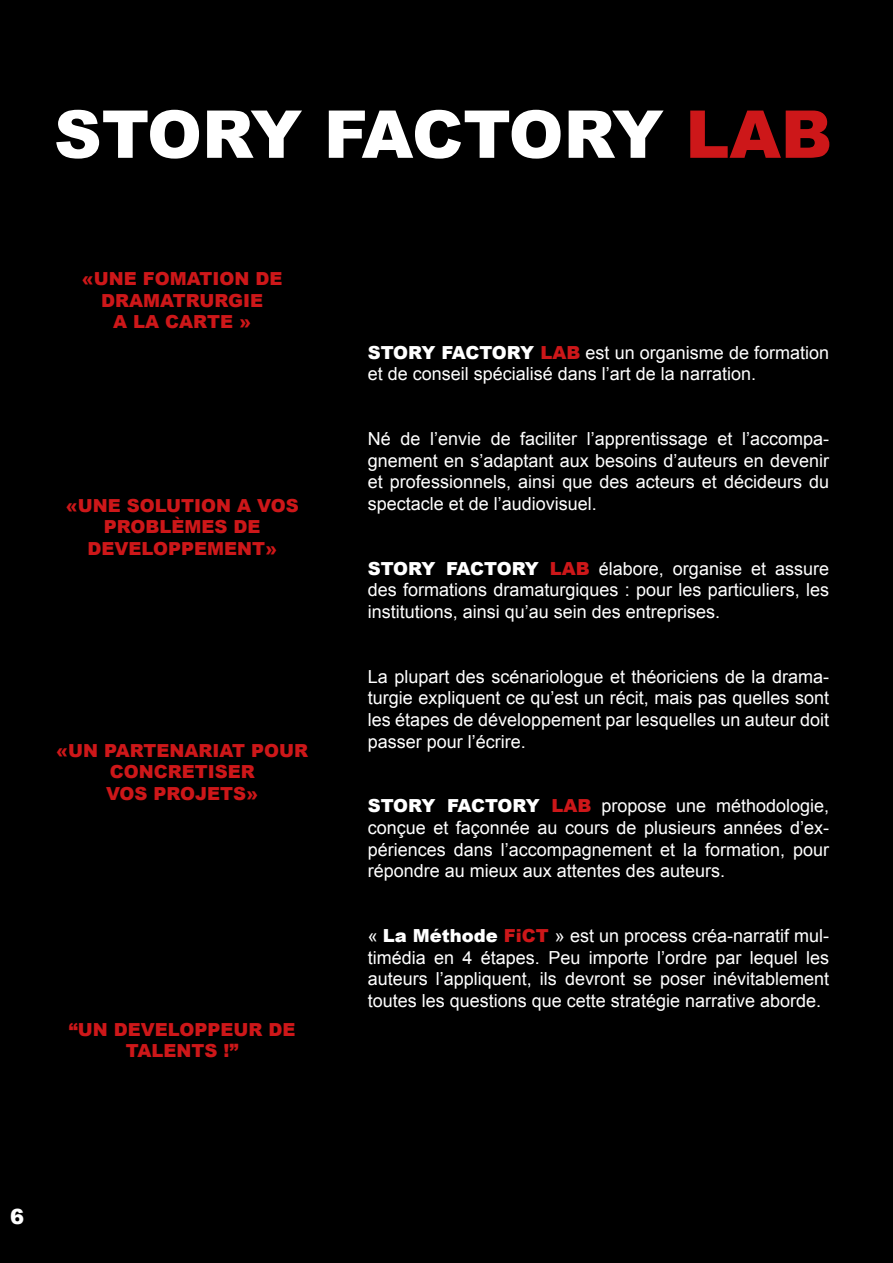
<style>
.page{position:relative;width:893px;height:1263px;background:#000}
.page>*{position:absolute;margin:0;border:0;box-sizing:border-box;transform-origin:0 0}
.t1{font:900 66px "Arial";letter-spacing:-.01em;color:#fff}
.t2{font:900 21px "Arial";color:#fff}
.t3{font:18px/21.6px "Arial";color:#fff;text-align:justify}
.t4{font:900 18px/21.6px "Arial";color:#cd1719;text-align:center}
.s1{color:#cd1719}
.s2{font-weight:900}
.s3{font-weight:900;color:#cd1719}
</style>
<div class="page">
<h1 class="t1" style="left:54px;top:86px;width:780px">STORY FACTORY <span class="s1">LAB</span></h1>
<p class="t4" style="left:82px;top:267px;width:202px">«UNE FOMATION DE<br>DRAMATRURGIE<br>A LA CARTE »</p>
<p class="t4" style="left:66px;top:494px;width:234px">«UNE SOLUTION A VOS<br>PROBLÈMES DE<br>DEVELOPPEMENT»</p>
<p class="t4" style="left:56px;top:739px;width:253px">«UN PARTENARIAT POUR<br>CONCRETISER<br>VOS PROJETS»</p>
<p class="t4" style="left:69px;top:1018px;width:228px">“UN DEVELOPPEUR DE<br>TALENTS !”</p>
<p class="t3" style="left:368px;top:342px;width:463px"><span class="s2">STORY FACTORY</span> <span class="s3">LAB</span> est un organisme de formation et de conseil spécialisé dans l’art de la narration.</p>
<p class="t3" style="left:368px;top:428px;width:463px">Né de l’envie de faciliter l’apprentissage et l’accompa&shy;gnement en s’adaptant aux besoins d’auteurs en devenir et professionnels, ainsi que des acteurs et décideurs du spectacle et de l’audiovisuel.</p>
<p class="t3" style="left:368px;top:558px;width:463px"><span class="s2">STORY FACTORY</span> <span class="s3">LAB</span> élabore, organise et assure des formations dramaturgiques : pour les particuliers, les institutions, ainsi qu’au sein des entreprises.</p>
<p class="t3" style="left:368px;top:666px;width:463px">La plupart des scénariologue et théoriciens de la drama&shy;turgie expliquent ce qu’est un récit, mais pas quelles sont les étapes de développement par lesquelles un auteur doit passer pour l’écrire.</p>
<p class="t3" style="left:368px;top:795px;width:463px"><span class="s2">STORY FACTORY</span> <span class="s3">LAB</span> propose une méthodologie, conçue et façonnée au cours de plusieurs années d’ex&shy;périences dans l’accompagnement et la formation, pour répondre au mieux aux attentes des auteurs.</p>
<p class="t3" style="left:368px;top:925px;width:463px">« <span class="s2">La Méthode</span> <span class="s3">FiCT</span> » est un process créa-narratif mul&shy;timédia en 4 étapes. Peu importe l’ordre par lequel les auteurs l’appliquent, ils devront se poser inévitablement toutes les questions que cette stratégie narrative aborde.</p>
<p class="t2" style="left:10px;top:1201px;width:16px">6</p>
</div>
